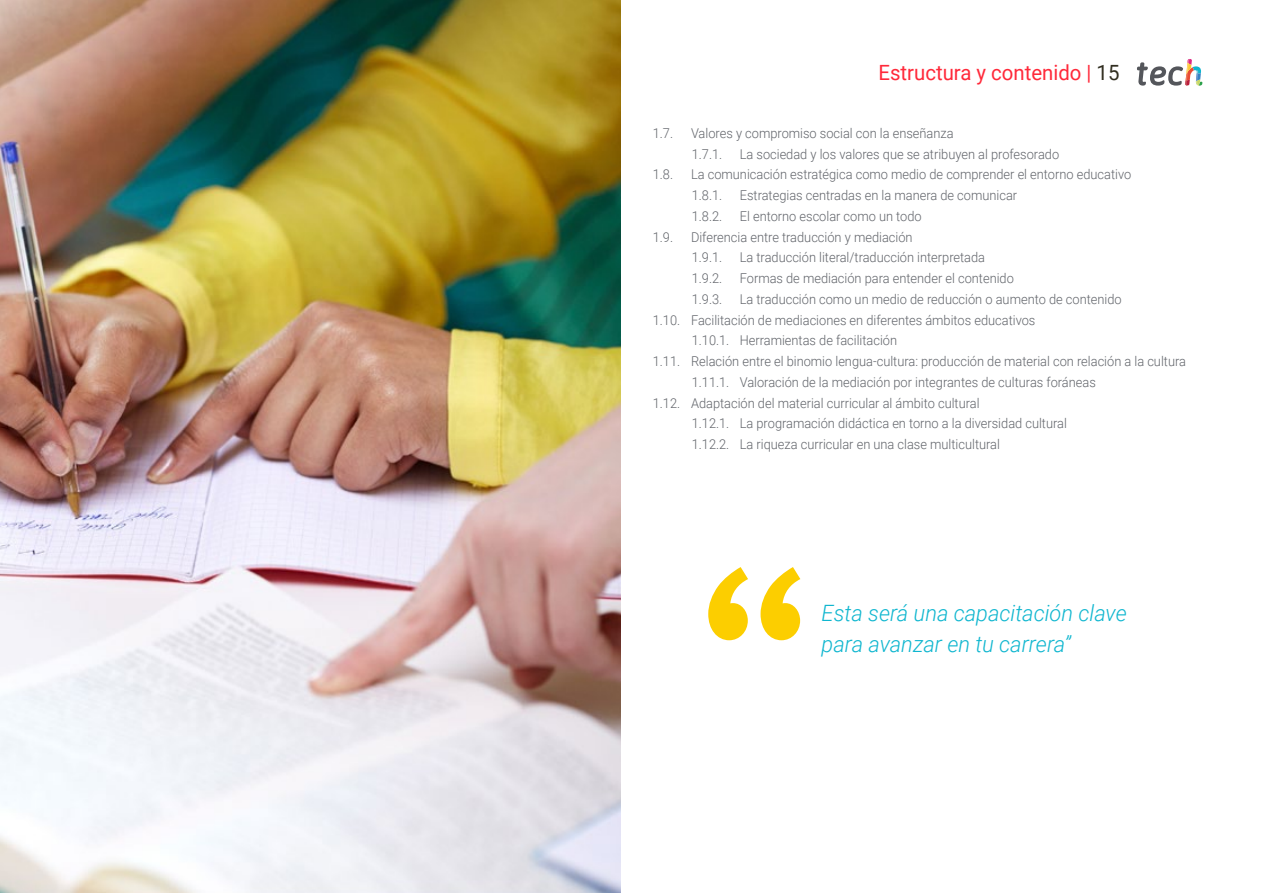
<style>
.page{position:relative;width:1263px;height:893px;background:#fff}
.page>*{position:absolute;margin:0;border:0;box-sizing:border-box;transform-origin:0 0}
.t1{font:italic 300 22.5px/31.5px "Roboto";color:#0fb6cf}
.t2{font:21px "Roboto";color:#ff293a}
.t3{font:300 13.5px/20.7px "Roboto";color:#61646a;scale:.95 1}
.s1{color:#312e20}
</style>
<div class="page">
<svg style="left:1137px;top:59px;width:65px;height:27px"></svg>
<img style="left:0;top:0;width:621px;height:893px">
<svg style="left:708px;top:567px;width:92px;height:73px"></svg>
<h2 class="t2" style="left:878px;top:57px;width:242px">Estructura y contenido | <span class="s1">15</span></h2>
<p class="t3" style="left:653px;top:122px;width:23px">1.7.</p>
<p class="t3" style="left:691px;top:122px;width:278px">Valores y compromiso social con la enseñanza<br>1.7.1.</p>
<p class="t3" style="left:740px;top:143px;width:338px">La sociedad y los valores que se atribuyen al profesorado</p>
<p class="t3" style="left:653px;top:164px;width:23px">1.8.</p>
<p class="t3" style="left:691px;top:164px;width:465px">La comunicación estratégica como medio de comprender el entorno educativo<br>1.8.1.</p>
<p class="t3" style="left:740px;top:184px;width:294px">Estrategias centradas en la manera de comunicar</p>
<p class="t3" style="left:692px;top:205px;width:34px">1.8.2.</p>
<p class="t3" style="left:740px;top:205px;width:193px">El entorno escolar como un todo</p>
<p class="t3" style="left:653px;top:226px;width:23px">1.9.</p>
<p class="t3" style="left:691px;top:226px;width:235px">Diferencia entre traducción y mediación<br>1.9.1.</p>
<p class="t3" style="left:740px;top:247px;width:260px">La traducción literal/traducción interpretada</p>
<p class="t3" style="left:692px;top:267px;width:34px">1.9.2.</p>
<p class="t3" style="left:740px;top:267px;width:290px">Formas de mediación para entender el contenido</p>
<p class="t3" style="left:692px;top:288px;width:34px">1.9.3.</p>
<p class="t3" style="left:740px;top:288px;width:403px">La traducción como un medio de reducción o aumento de contenido</p>
<p class="t3" style="left:653px;top:309px;width:404px">1.10. Facilitación de mediaciones en diferentes ámbitos educativos</p>
<p class="t3" style="left:692px;top:330px;width:218px">1.10.1. Herramientas de facilitación</p>
<p class="t3" style="left:653px;top:350px;width:563px">1.11. Relación entre el binomio lengua-cultura: producción de material con relación a la cultura</p>
<p class="t3" style="left:692px;top:371px;width:427px">1.11.1. Valoración de la mediación por integrantes de culturas foráneas</p>
<p class="t3" style="left:653px;top:392px;width:346px">1.12. Adaptación del material curricular al ámbito cultural</p>
<p class="t3" style="left:692px;top:413px;width:396px">1.12.1. La programación didáctica en torno a la diversidad cultural</p>
<p class="t3" style="left:692px;top:433px;width:326px">1.12.2. La riqueza curricular en una clase multicultural</p>
<h1 class="t1" style="left:822px;top:596px;width:307px">Esta será una capacitación clave para avanzar en tu carrera”</h1>
</div>
